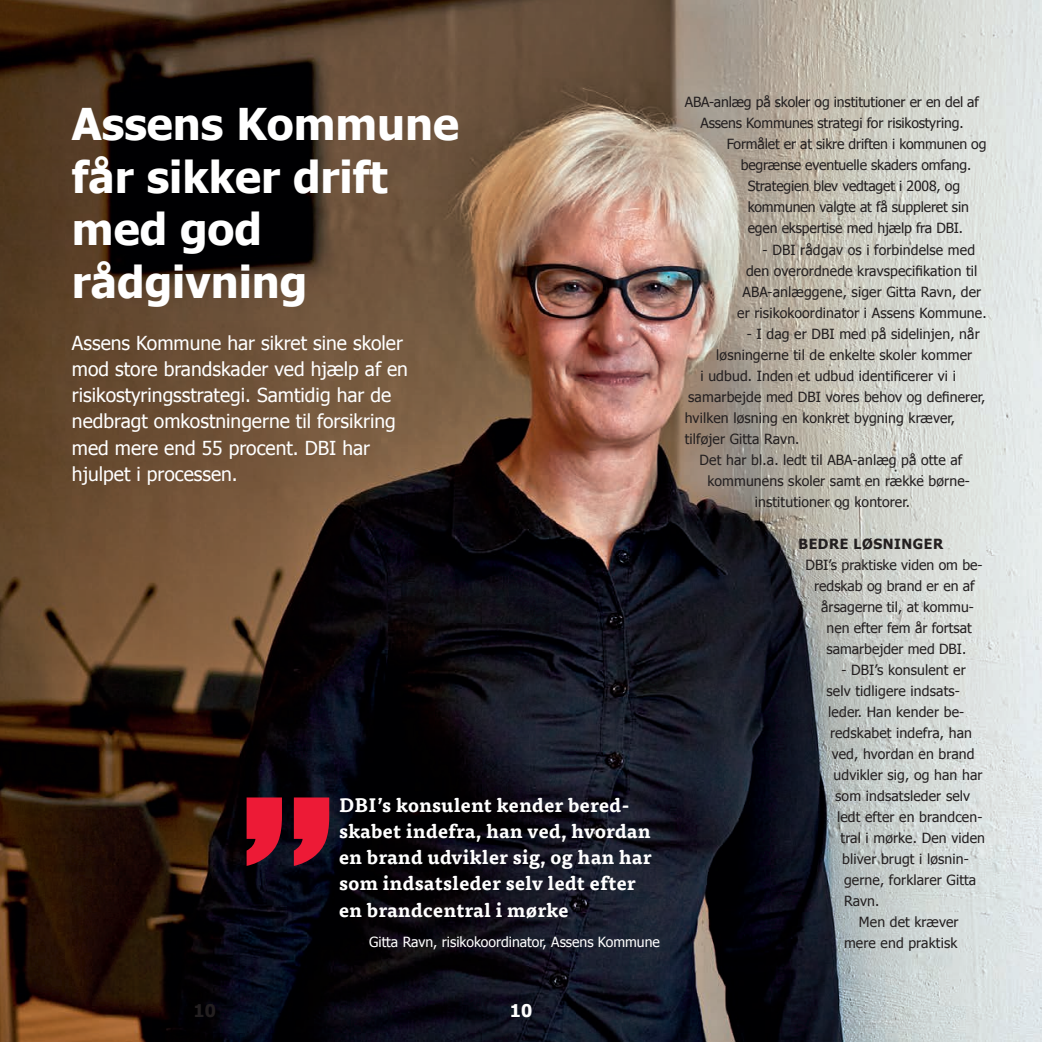
<style>
.page{position:relative;width:1042px;height:1042px;background:#fff}
.page>*{position:absolute;margin:0;border:0;box-sizing:border-box;transform-origin:0 0}
.t1{font:267.4px "Impact";color:#ed1a36}
.t2{font:700 43.75px/52.5px "Tahoma";color:#fff}
.t3{font:19.25px/26.2px "Tahoma";color:#fff}
.t4{font:700 19.25px/26.2px "Tisa OT";letter-spacing:.02em;color:#fff}
.t5{font:700 17.5px "Tahoma";color:#231f20}
.t6{font:700 17.5px "Tahoma";color:#fff}
.t7{font:14px "Tahoma";letter-spacing:.01em;color:#231f20}
.t8{font:14px/21px "Tahoma";letter-spacing:-.01em;color:#231f20;text-align:center}
.t9{font:14px "Tahoma";color:#fff}
.t10{font:700 14px "Tahoma";letter-spacing:.04em;color:#231f20}
</style>
<div class="page">
<img style="left:0;top:0;width:1042px;height:1042px">
<h2 class="t2" style="left:72px;top:95px;width:389px">Assens Kommune får sikker drift med god rådgivning</h2>
<h3 class="t3" style="left:72px;top:328px;width:338px">Assens Kommune har sikret sine skoler mod store brandskader ved hjælp af en risikostyringsstrategi. Samtidig har de nedbragt omkostningerne til forsikring med mere end 55 procent. DBI har hjulpet i processen.</h3>
<h1 class="t1" style="left:242px;top:696px;width:94px">”</h1>
<h3 class="t4" style="left:339px;top:792px;width:314px">DBI’s konsulent kender bered&shy;skabet indefra, han ved, hvordan en brand udvikler sig, og han har som indsatsleder selv ledt efter en brandcentral i mørke</h3>
<p class="t9" style="left:369px;top:933px;width:292px">Gitta Ravn, risikokoordinator, Assens Kommune</p>
<p class="t5" style="left:194px;top:998px;width:24px">10</p>
<p class="t6" style="left:510px;top:998px;width:24px">10</p>
<p class="t8" style="left:685px;top:91px;width:296px">ABA-anlæg på skoler og institutioner er en del af<br>Assens Kommunes strategi for risikostyring.</p>
<p class="t8" style="left:727px;top:133px;width:261px">Formålet er at sikre driften i kommunen og begrænse eventuelle skaders omfang.<br>Strategien blev vedtaget i 2008, og kommunen valgte at få suppleret sin<br>egen ekspertise med hjælp fra DBI.</p>
<p class="t7" style="left:762px;top:240px;width:214px">- DBI rådgav os i forbindelse med</p>
<p class="t7" style="left:746px;top:261px;width:233px">den overordnede kravspecifikation til</p>
<p class="t7" style="left:742px;top:282px;width:240px">ABA-anlæggene, siger Gitta Ravn, der</p>
<p class="t7" style="left:737px;top:303px;width:251px">er risikokoordinator i Assens Kommune.</p>
<p class="t7" style="left:747px;top:324px;width:234px">- I dag er DBI med på sidelinjen, når</p>
<p class="t7" style="left:716px;top:345px;width:258px">løsningerne til de enkelte skoler kommer</p>
<p class="t7" style="left:700px;top:366px;width:257px">i udbud. Inden et udbud identificerer vi i</p>
<p class="t7" style="left:688px;top:387px;width:299px">samarbejde med DBI vores behov og definerer,</p>
<p class="t7" style="left:685px;top:408px;width:272px">hvilken løsning en konkret bygning kræver,</p>
<p class="t7" style="left:685px;top:429px;width:116px">tilføjer Gitta Ravn.</p>
<p class="t7" style="left:699px;top:450px;width:264px">Det har bl.a. ledt til ABA-anlæg på otte af</p>
<p class="t7" style="left:707px;top:471px;width:263px">kommunens skoler samt en række børne-</p>
<p class="t7" style="left:755px;top:492px;width:157px">institutioner og kontorer.</p>
<p class="t10" style="left:798px;top:534px;width:146px">bedre løsninger</p>
<p class="t7" style="left:805px;top:555px;width:179px">DBI’s praktiske viden om be-</p>
<p class="t7" style="left:814px;top:576px;width:162px">redskab og brand er en af</p>
<p class="t7" style="left:821px;top:597px;width:154px">årsagerne til, at kommu-</p>
<p class="t7" style="left:826px;top:618px;width:147px">nen efter fem år fortsat</p>
<p class="t7" style="left:826px;top:639px;width:141px">samarbejder med DBI.</p>
<p class="t7" style="left:841px;top:660px;width:126px">- DBI’s konsulent er</p>
<p class="t7" style="left:826px;top:681px;width:135px">selv tidligere indsats-</p>
<p class="t7" style="left:828px;top:702px;width:137px">leder. Han kender be-</p>
<p class="t7" style="left:830px;top:723px;width:144px">redskabet indefra, han</p>
<p class="t7" style="left:832px;top:744px;width:144px">ved, hvordan en brand</p>
<p class="t7" style="left:833px;top:765px;width:150px">udvikler sig, og han har</p>
<p class="t7" style="left:835px;top:786px;width:136px">som indsatsleder selv</p>
<p class="t7" style="left:837px;top:807px;width:147px">ledt efter en brandcen-</p>
<p class="t7" style="left:840px;top:828px;width:146px">tral i mørke. Den viden</p>
<p class="t7" style="left:842px;top:849px;width:128px">bliver brugt i løsnin-</p>
<p class="t7" style="left:844px;top:870px;width:134px">gerne, forklarer Gitta</p>
<p class="t7" style="left:844px;top:891px;width:37px">Ravn.</p>
<p class="t7" style="left:859px;top:912px;width:101px">Men det kræver</p>
<p class="t7" style="left:844px;top:933px;width:115px">mere end praktisk</p>
</div>
